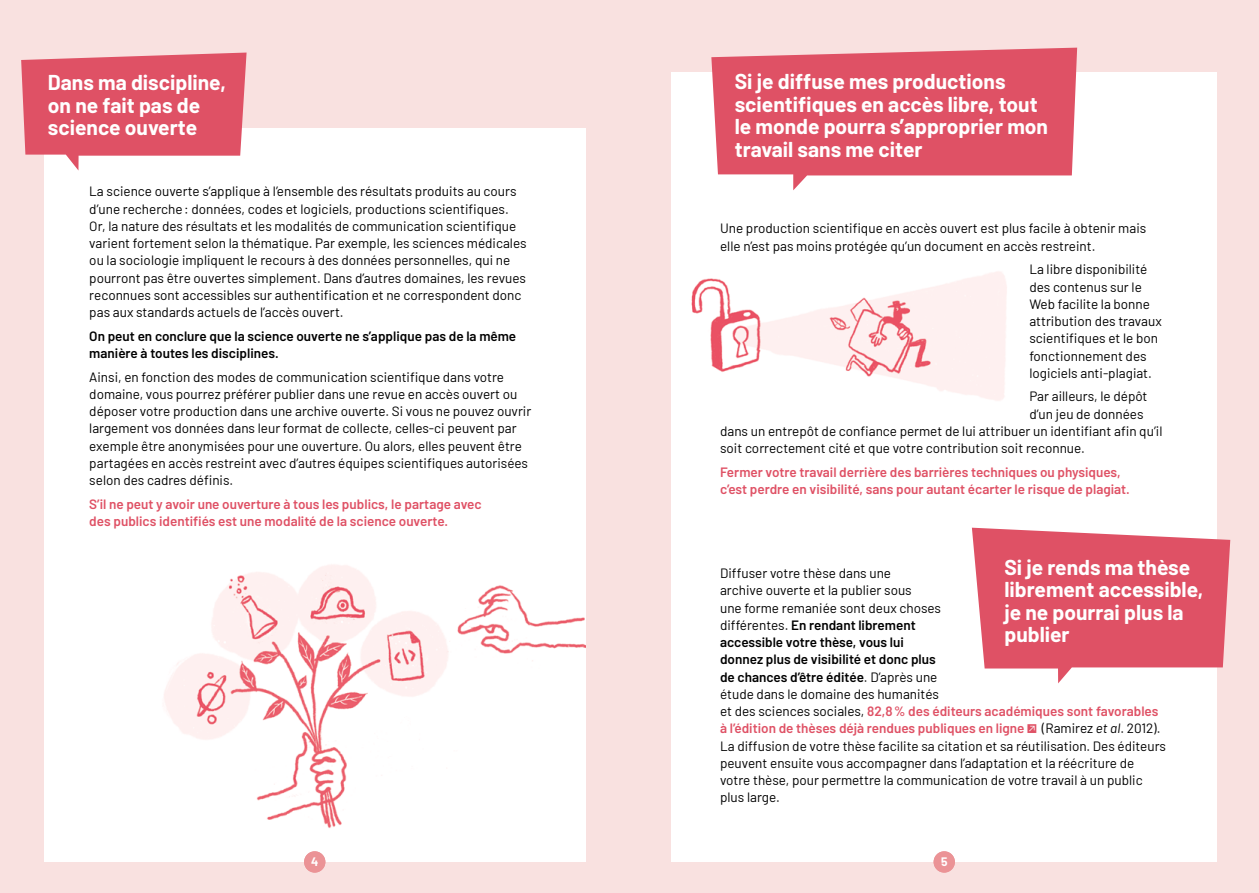
<style>
.page{position:relative;width:1259px;height:893px;background:#f9e1e0}
.page>*{position:absolute;margin:0;border:0;box-sizing:border-box;transform-origin:0 0}
.t1{font:700 21px/22.5px "Barlow";color:#fff}
.t2{font:13.5px/17.2px "Barlow";color:#000}
.t3{font:600 13.5px/17.2px "Barlow";color:#df5165}
.t4{font:600 13.5px/17.2px "Barlow";color:#000}
.t5{font:900 12px "Barlow";color:#fff}
.s1{font-weight:600}
.s2{font-weight:600;color:#df5165}
.s3{font-family:"Lien Externe";font-size:19.5px;color:#df5165}
.s4{font-style:italic}
</style>
<div class="page">
<div style="left:44px;top:129px;width:541px;height:733px;background:#fff"></div>
<svg style="left:21px;top:53px;width:226px;height:118px"></svg>
<div style="left:671px;top:73px;width:545px;height:789px;background:#fff"></div>
<div style="left:933px;top:851px;width:22px;height:22px;background:#eb9396;border-radius:50%"></div>
<div style="left:304px;top:851px;width:21px;height:22px;background:#eb9396;border-radius:50%"></div>
<svg style="left:711px;top:48px;width:366px;height:142px;background:#e3697a"></svg>
<img style="left:164px;top:565px;width:421px;height:263px">
<img style="left:691px;top:271px;width:316px;height:130px">
<svg style="left:972px;top:528px;width:258px;height:155px"></svg>
<h1 class="t1" style="left:48px;top:70px;width:179px">Dans ma discipline, on ne fait pas de science ouverte</h1>
<p class="t2" style="left:89px;top:182px;width:439px">La science ouverte s’applique à l’ensemble des résultats produits au cours d’une recherche: données, codes et logiciels, productions scientifiques.<br>Or, la nature des résultats et les modalités de communication scientifique varient fortement selon la thématique. Par exemple, les sciences médicales ou la sociologie impliquent le recours à des données personnelles, qui ne pourront pas être ouvertes simplement. Dans d’autres domaines, les revues reconnues sont accessibles sur authentification et ne correspondent donc pas aux standards actuels de l’accès ouvert.</p>
<p class="t4" style="left:89px;top:326px;width:428px">On peut en conclure que la science ouverte ne s’applique pas de la même manière à toutes les disciplines.</p>
<p class="t2" style="left:89px;top:367px;width:443px">Ainsi, en fonction des modes de communication scientifique dans votre domaine, vous pourrez préférer publier dans une revue en accès ouvert ou déposer votre production dans une archive ouverte. Si vous ne pouvez ouvrir largement vos données dans leur format de collecte, celles-ci peuvent par exemple être anonymisées pour une ouverture. Ou alors, elles peuvent être partagées en accès restreint avec d’autres équipes scientifiques autorisées selon des cadres définis.</p>
<p class="t3" style="left:89px;top:494px;width:394px">S’il ne peut y avoir une ouverture à tous les publics, le partage avec des publics identifiés est une modalité de la science ouverte.</p>
<h1 class="t1" style="left:735px;top:69px;width:315px">Si je diffuse mes productions scientifiques en accès libre, tout le monde pourra s’approprier mon travail sans me citer</h1>
<p class="t2" style="left:720px;top:219px;width:428px">Une production scientifique en accès ouvert est plus facile à obtenir mais elle n’est pas moins protégée qu’un document en accès restreint.</p>
<p class="t2" style="left:1029px;top:260px;width:134px">La libre disponibilité des contenus sur le<br>Web facilite la bonne attribution des travaux scientifiques et le bon fonctionnement des logiciels anti-plagiat.</p>
<p class="t2" style="left:1029px;top:387px;width:120px">Par ailleurs, le dépôt</p>
<p class="t2" style="left:1029px;top:404px;width:116px">d’un jeu de données</p>
<p class="t2" style="left:720px;top:421px;width:444px">dans un entrepôt de confiance permet de lui attribuer un identifiant afin qu’il</p>
<p class="t2" style="left:720px;top:439px;width:366px">soit correctement cité et que votre contribution soit reconnue.</p>
<p class="t3" style="left:720px;top:462px;width:411px">Fermer votre travail derrière des barrières techniques ou physiques, c’est perdre en visibilité, sans pour autant écarter le risque de plagiat.</p>
<h1 class="t1" style="left:1004px;top:554px;width:200px">Si je rends ma thèse librement accessible, je ne pourrai plus la publier</h1>
<p class="t2" style="left:720px;top:564px;width:447px">Diffuser votre thèse dans une<br>archive ouverte et la publier sous<br>une forme remaniée sont deux choses<br>différentes. <span class="s1">En rendant librement<br>accessible votre thèse, vous lui<br>donnez plus de visibilité et donc plus<br>de chances d’être éditée</span>. D’après une<br>étude dans le domaine des humanités<br>et des sciences sociales, <span class="s2">82,8% des éditeurs académiques sont favorables à l’édition de thèses déjà rendues publiques en ligne</span> <span class="s3">s</span> (Ramirez <span class="s4">et al</span>. 2012).<br>La diffusion de votre thèse facilite sa citation et sa réutilisation. Des éditeurs peuvent ensuite vous accompagner dans l’adaptation et la réécriture de votre thèse, pour permettre la communication de votre travail à un public plus large.</p>
<p class="t5" style="left:311px;top:853px;width:9px">4</p>
<p class="t5" style="left:941px;top:853px;width:8px">5</p>
</div>
